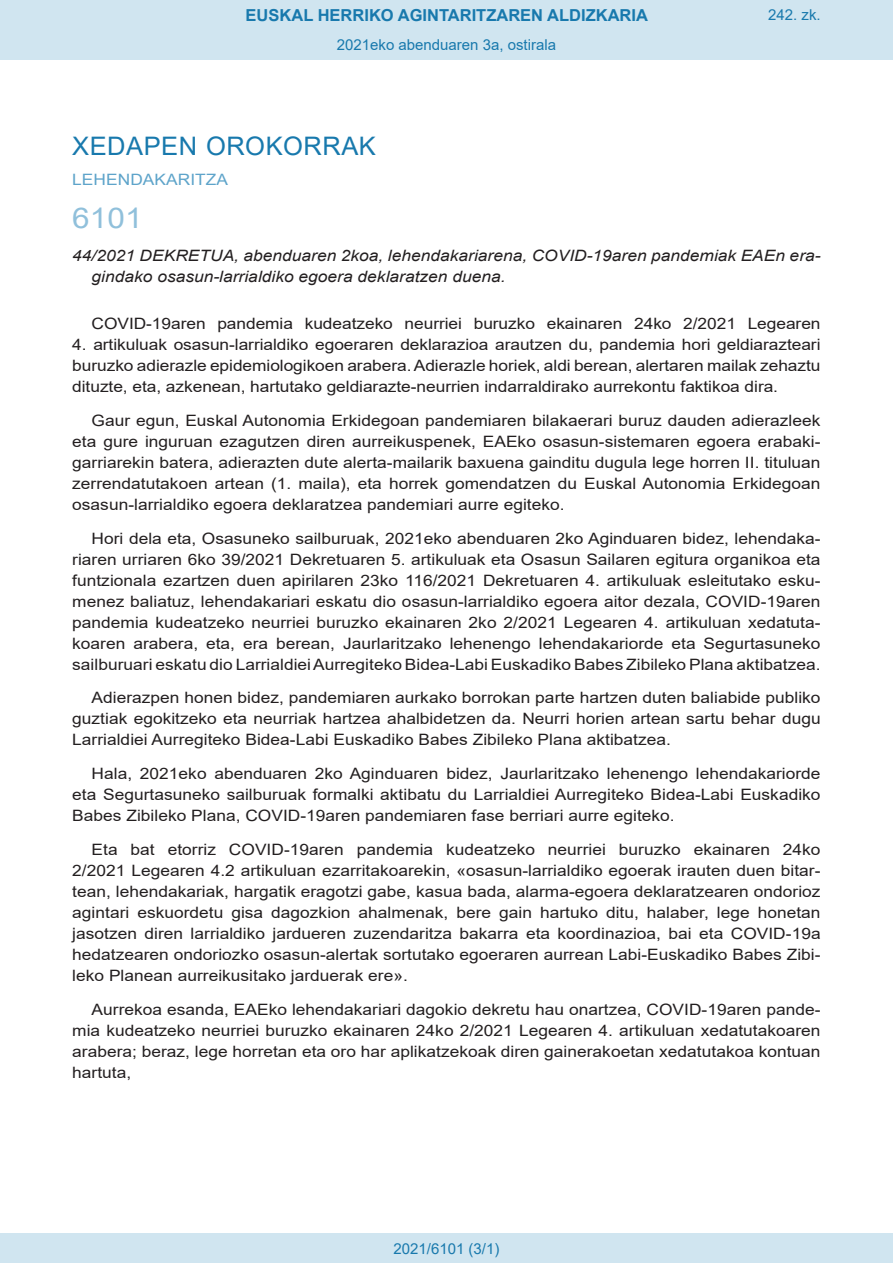
<style>
.page{position:relative;width:893px;height:1263px;background:#fff}
.page>*{position:absolute;margin:0;border:0;box-sizing:border-box;transform-origin:0 0}
.BOPVOrden{font:28.5px "Arial";color:#90c0db;scale:1.11 1}
.BOPVSeccion{font:25.5px "Arial";letter-spacing:.02em;color:#1879ad}
.t1{font:700 16.5px "Arial";color:#1879ad}
.BOPVDetalle{font:15.6px/21px "Arial";color:#231f20;text-align:justify;scale:1.11 1}
.BOPVTitulo{font:italic 15.6px/21px "Arial";color:#231f20;scale:1.11 1}
.BOPVOrganismo{font:15.6px "Arial";letter-spacing:.005em;color:#5ea4ca;scale:1.11 1}
.Paginacion_Centro{font:15px "Arial";color:#1879ad}
</style>
<div class="page">
<div style="left:0;top:0;width:893px;height:60px;background:#d0e5f0"></div>
<div style="left:0;top:1233px;width:893px;height:30px;background:#d0e5f0"></div>
<p class="t1" style="left:246px;top:3px;width:404px">EUSKAL HERRIKO AGINTARITZAREN ALDIZKARIA</p>
<p class="Paginacion_Centro" style="left:337px;top:35px;width:221px">2021eko abenduaren 3a, ostirala</p>
<p class="Paginacion_Centro" style="left:768px;top:5px;width:54px">242. zk.</p>
<p class="BOPVSeccion" style="left:72px;top:128px;width:305px">XEDAPEN OROKORRAK</p>
<p class="BOPVOrganismo" style="left:72px;top:169px;width:142px">LEHENDAKARITZA</p>
<p class="BOPVOrden" style="left:72px;top:198px;width:65px">6101</p>
<p class="BOPVTitulo" style="left:92px;top:246px;width:658px;text-indent:-19px">44/2021 DEKRETUA, abenduaren 2koa, lehendakariarena, COVID-19aren pandemiak EAEn era&shy;gindako osasun-larrialdiko egoera deklaratzen duena.</p>
<p class="BOPVDetalle" style="left:92px;top:313px;width:658px">COVID-19aren pandemia kudeatzeko neurriei buruzko ekainaren 24ko 2/2021 Legearen</p>
<p class="BOPVDetalle" style="left:72px;top:334px;width:676px">4. artikuluak osasun-larrialdiko egoeraren deklarazioa arautzen du, pandemia hori geldiarazteari buruzko adierazle epidemiologikoen arabera. Adierazle horiek, aldi berean, alertaren mailak zehaztu dituzte, eta, azkenean, hartutako geldiarazte-neurrien indarraldirako aurrekontu faktikoa dira.</p>
<p class="BOPVDetalle" style="left:72px;top:410px;width:676px;text-indent:19px">Gaur egun, Euskal Autonomia Erkidegoan pandemiaren bilakaerari buruz dauden adierazleek eta gure inguruan ezagutzen diren aurreikuspenek, EAEko osasun-sistemaren egoera erabaki&shy;garriarekin batera, adierazten dute alerta-mailarik baxuena gainditu dugula lege horren II. tituluan zerrendatutakoen artean (1. maila), eta horrek gomendatzen du Euskal Autonomia Erkidegoan osasun-larrialdiko egoera deklaratzea pandemiari aurre egiteko.</p>
<p class="BOPVDetalle" style="left:72px;top:527px;width:676px;text-indent:19px">Hori dela eta, Osasuneko sailburuak, 2021eko abenduaren 2ko Aginduaren bidez, lehendaka&shy;riaren urriaren 6ko 39/2021 Dekretuaren 5. artikuluak eta Osasun Sailaren egitura organikoa eta funtzionala ezartzen duen apirilaren 23ko 116/2021 Dekretuaren 4. artikuluak esleitutako esku&shy;menez baliatuz, lehendakariari eskatu dio osasun-larrialdiko egoera aitor dezala, COVID-19aren pandemia kudeatzeko neurriei buruzko ekainaren 2ko 2/2021 Legearen 4. artikuluan xedatuta&shy;koaren arabera, eta, era berean, Jaurlaritzako lehenengo lehendakariorde eta Segurtasuneko sailburuari eskatu dio Larrialdiei Aurregiteko Bidea-Labi Euskadiko Babes Zibileko Plana aktibatzea.</p>
<p class="BOPVDetalle" style="left:72px;top:687px;width:676px;text-indent:19px">Adierazpen honen bidez, pandemiaren aurkako borrokan parte hartzen duten baliabide publiko guztiak egokitzeko eta neurriak hartzea ahalbidetzen da. Neurri horien artean sartu behar dugu Larrialdiei Aurregiteko Bidea-Labi Euskadiko Babes Zibileko Plana aktibatzea.</p>
<p class="BOPVDetalle" style="left:72px;top:763px;width:676px;text-indent:19px">Hala, 2021eko abenduaren 2ko Aginduaren bidez, Jaurlaritzako lehenengo lehendakariorde eta Segurtasuneko sailburuak formalki aktibatu du Larrialdiei Aurregiteko Bidea-Labi Euskadiko Babes Zibileko Plana, COVID-19aren pandemiaren fase berriari aurre egiteko.</p>
<p class="BOPVDetalle" style="left:72px;top:839px;width:676px;text-indent:19px">Eta bat etorriz COVID-19aren pandemia kudeatzeko neurriei buruzko ekainaren 24ko 2/2021 Legearen 4.2 artikuluan ezarritakoarekin, «osasun-larrialdiko egoerak irauten duen bitar&shy;tean, lehendakariak, hargatik eragotzi gabe, kasua bada, alarma-egoera deklaratzearen ondorioz agintari eskuordetu gisa dagozkion ahalmenak, bere gain hartuko ditu, halaber, lege honetan jasotzen diren larrialdiko jardueren zuzendaritza bakarra eta koordinazioa, bai eta COVID-19a hedatzearen ondoriozko osasun-alertak sortutako egoeraren aurrean Labi-Euskadiko Babes Zibi&shy;leko Planean aurreikusitako jarduerak ere».</p>
<p class="BOPVDetalle" style="left:72px;top:998px;width:676px;text-indent:19px">Aurrekoa esanda, EAEko lehendakariari dagokio dekretu hau onartzea, COVID-19aren pande&shy;mia kudeatzeko neurriei buruzko ekainaren 24ko 2/2021 Legearen 4. artikuluan xedatutakoaren arabera; beraz, lege horretan eta oro har aplikatzekoak diren gainerakoetan xedatutakoa kontuan hartuta,</p>
<p class="Paginacion_Centro" style="left:393px;top:1238px;width:107px">2021/6101 (3/1)</p>
</div>
